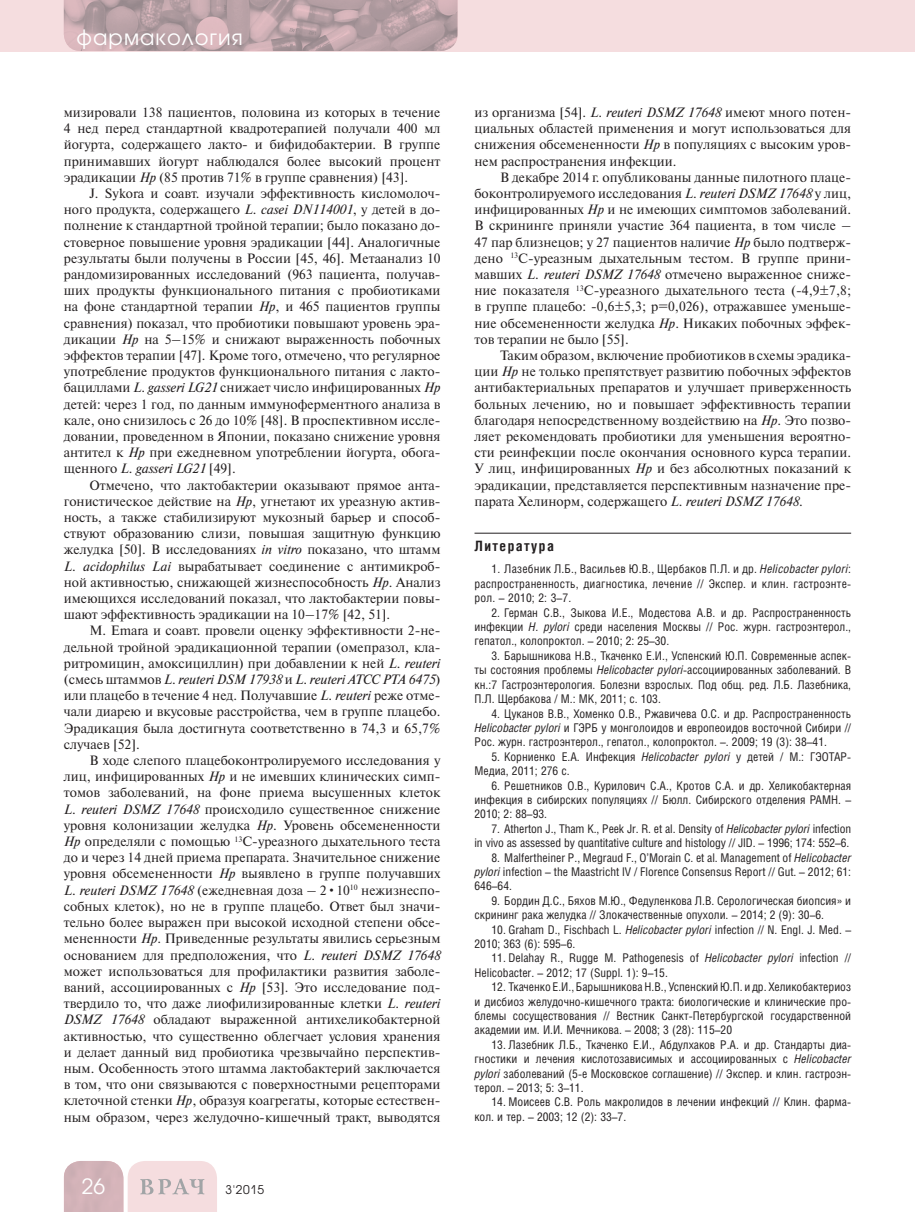
<style>
.page{position:relative;width:915px;height:1212px;background:#fff}
.page>*{position:absolute;margin:0;border:0;box-sizing:border-box;transform-origin:0 0}
.t1{font:21px "Avant Garde Gothic C";letter-spacing:.05em;color:#fff}
.t2{font:700 14.25px "Helios Cond";letter-spacing:.1em;color:#231f20}
.t3{font:13.5px/16.2px "Newton C";color:#231f20;text-align:justify}
.t4{font:12px/14.4px "Helios Cond";color:#231f20;text-align:justify}
.t5{font:12px "Avant Garde Gothic C";color:#231f20}
.s1{font-style:italic}
</style>
<div class="page">
<div style="left:0;top:0;width:914px;height:51px;background:#f5dddf"></div>
<svg style="left:64px;top:1161px;width:153px;height:51px;background:#e4cccf"></svg>
<img style="left:64px;top:0;width:393px;height:51px">
<hr style="left:474px;top:533px;width:376px;height:1px;background:#231f20">
<h1 class="t1" style="left:77px;top:27px;width:168px">фармакология</h1>
<p class="t3" style="left:64px;top:106px;width:378px">мизировали 138 пациентов, половина из которых в течение 4 нед перед стандартной квадротерапией получали 400 мл йогурта, содержащего лакто- и бифидобактерии. В группе принимавших йогурт наблюдался более высокий процент эрадикации <span class="s1">Нp</span> (85 против 71% в группе сравнения) [43].</p>
<p class="t3" style="left:64px;top:187px;width:378px;text-indent:26px">J. Sykora и соавт. изучали эффективность кисломолоч&shy;ного продукта, содержащего <span class="s1">L. casei DN114001</span>, у детей в до&shy;полнение к стандартной тройной терапии; было показано до&shy;стоверное повышение уровня эрадикации [44]. Аналогичные результаты были получены в России [45, 46]. Метаанализ 10 рандомизированных исследований (963 пациента, получав&shy;ших продукты функционального питания с пробиотиками на фоне стандартной терапии <span class="s1">Нp</span>, и 465 пациентов группы сравнения) показал, что пробиотики повышают уровень эра&shy;дикации <span class="s1">Нp</span> на 5–15% и снижают выраженность побочных эффектов терапии [47]. Кроме того, отмечено, что регулярное употребление продуктов функционального питания с лакто&shy;бациллами <span class="s1">L. gasseri LG21</span> снижает число инфицированных <span class="s1">Нp </span>детей: через 1 год, по данным иммуноферментного анализа в кале, оно снизилось с 26 до 10% [48]. В проспективном иссле&shy;довании, проведенном в Японии, показано снижение уровня антител к <span class="s1">Нp</span> при ежедневном употреблении йогурта, обога&shy;щенного <span class="s1">L. gasseri LG21</span> [49].</p>
<p class="t3" style="left:64px;top:478px;width:378px;text-indent:26px">Отмечено, что лактобактерии оказывают прямое анта&shy;гонистическое действие на <span class="s1">Нp</span>, угнетают их уреазную актив&shy;ность, а также стабилизируют мукозный барьер и способ&shy;ствуют образованию слизи, повышая защитную функцию желудка [50]. В исследованиях <span class="s1">in vitro</span> показано, что штамм <span class="s1">L. acidophilus Lai</span> вырабатывает соединение с антимикроб&shy;ной активностью, снижающей жизнеспособность <span class="s1">Нp</span>. Анализ имеющихся исследований показал, что лактобактерии повы&shy;шают эффективность эрадикации на 10–17% [42, 51].</p>
<p class="t3" style="left:64px;top:624px;width:378px;text-indent:26px">M. Emara и соавт. провели оценку эффективности 2-не&shy;дельной тройной эрадикационной терапии (омепразол, кла&shy;ритромицин, амоксициллин) при добавлении к ней <span class="s1">L. reuteri </span>(смесь штаммов <span class="s1">L. reuteri DSM 17938</span> и <span class="s1">L. reuteri АТСС РТА 6475</span>) или плацебо в течение 4 нед. Получавшие <span class="s1">L. reuteri</span> реже отме&shy;чали диарею и вкусовые расстройства, чем в группе плацебо.<br>Эрадикация была достигнута соответственно в 74,3 и 65,7% случаев [52].</p>
<p class="t3" style="left:64px;top:754px;width:378px;text-indent:26px">В ходе слепого плацебоконтролируемого исследования у лиц, инфицированных <span class="s1">Нp</span> и не имевших клинических симп&shy;томов заболеваний, на фоне приема высушенных клеток <span class="s1">L. reuteri DSMZ 17648</span> происходило существенное снижение уровня колонизации желудка <span class="s1">Нp</span>. Уровень обсемененности <span class="s1">Нp</span> определяли с помощью <sup>13</sup>C-уреазного дыхательного теста до и через 14 дней приема препарата. Значительное снижение уровня обсемененности <span class="s1">Нp</span> выявлено в группе получавших <span class="s1">L. reuteri DSMZ 17648</span> (ежедневная доза – 2•10<sup>10</sup> нежизнеспо&shy;собных клеток), но не в группе плацебо. Ответ был значи&shy;тельно более выражен при высокой исходной степени обсе&shy;мененности <span class="s1">Нp</span>. Приведенные результаты явились серьезным основанием для предположения, что <span class="s1">L. reuteri DSMZ 17648 </span>может использоваться для профилактики развития заболе&shy;ваний, ассоциированных с <span class="s1">Нp</span> [53]. Это исследование под&shy;твердило то, что даже лиофилизированные клетки <span class="s1">L. reuteri DSMZ 17648</span> обладают выраженной антихеликобактерной активностью, что существенно облегчает условия хранения и делает данный вид пробиотика чрезвычайно перспектив&shy;ным. Особенность этого штамма лактобактерий заключается в том, что они связываются с поверхностными рецепторами клеточной стенки <span class="s1">Нp</span>, образуя коагрегаты, которые естествен&shy;ным образом, через желудочно-кишечный тракт, выводятся</p>
<h1 class="t1" style="left:82px;top:1177px;width:25px">26</h1>
<p class="t5" style="left:225px;top:1184px;width:40px">3'2015</p>
<p class="t3" style="left:474px;top:106px;width:378px">из организма [54]. <span class="s1">L. reuteri DSMZ 17648</span> имеют много потен&shy;циальных областей применения и могут использоваться для снижения обсемененности <span class="s1">Нp</span> в популяциях с высоким уров&shy;нем распространения инфекции.</p>
<p class="t3" style="left:474px;top:170px;width:378px;text-indent:26px">В декабре 2014 г. опубликованы данные пилотного плаце&shy;боконтролируемого исследования <span class="s1">L. reuteri DSMZ 17648</span> у лиц, инфицированных <span class="s1">Нp</span> и не имеющих симптомов заболеваний.<br>В скрининге приняли участие 364 пациента, в том числе – 47 пар близнецов; у 27 пациентов наличие <span class="s1">Нp</span> было подтверж&shy;дено <sup>13</sup>C-уреазным дыхательным тестом. В группе прини&shy;мавших <span class="s1">L. reuteri DSMZ 17648</span> отмечено выраженное сниже&shy;ние показателя <sup>13</sup>C-уреазного дыхательного теста (-4,9±7,8; в группе плацебо: -0,6±5,3; р=0,026), отражавшее уменьше&shy;ние обсемененности желудка <span class="s1">Нp</span>. Никаких побочных эффек&shy;тов терапии не было [55].</p>
<p class="t3" style="left:474px;top:349px;width:378px;text-indent:26px">Таким образом, включение пробиотиков в схемы эрадика&shy;ции <span class="s1">Нp</span> не только препятствует развитию побочных эффектов антибактериальных препаратов и улучшает приверженность больных лечению, но и повышает эффективность терапии благодаря непосредственному воздействию на <span class="s1">Нp</span>. Это позво&shy;ляет рекомендовать пробиотики для уменьшения вероятно&shy;сти реинфекции после окончания основного курса терапии.<br>У лиц, инфицированных <span class="s1">Нp</span> и без абсолютных показаний к эрадикации, представляется перспективным назначение пре&shy;парата Хелинорм, содержащего <span class="s1">L. reuteri DSMZ 17648</span>.</p>
<p class="t2" style="left:474px;top:540px;width:81px">Литература</p>
<p class="t4" style="left:474px;top:563px;width:378px;text-indent:17px">1. Лазебник Л.Б., Васильев Ю.В., Щербаков П.Л. и др. <span class="s1">Helicobacter pylori</span>: распространенность, диагностика, лечение // Экспер. и клин. гастроэнте&shy;рол. – 2010; 2: 3–7.</p>
<p class="t4" style="left:474px;top:606px;width:378px;text-indent:17px">2. Герман С.В., Зыкова И.Е., Модестова А.В. и др. Распространенность инфекции <span class="s1">Н. pylori</span> среди населения Москвы // Рос. журн. гастроэнтерол., гепатол., колопроктол. – 2010; 2: 25–30.</p>
<p class="t4" style="left:474px;top:650px;width:378px;text-indent:17px">3. Барышникова Н.В., Ткаченко Е.И., Успенский Ю.П. Современные аспек&shy;ты состояния проблемы <span class="s1">Helicobacter pylori</span>-ассоциированных заболеваний. В кн.:7 Гастроэнтерология. Болезни взрослых. Под общ. ред. Л.Б. Лазебника, П.Л. Щербакова / М.: МК, 2011; с. 103.</p>
<p class="t4" style="left:474px;top:707px;width:378px;text-indent:17px">4. Цуканов В.В., Хоменко О.В., Ржавичева О.С. и др. Распространенность <span class="s1">Helicobacter pylori</span> и ГЭРБ у монголоидов и европеоидов восточной Сибири // Рос. журн. гастроэнтерол., гепатол., колопроктол. –. 2009; 19 (3): 38–41.</p>
<p class="t4" style="left:474px;top:750px;width:378px;text-indent:17px">5. Корниенко Е.А. Инфекция <span class="s1">Helicobacter pylori</span> у детей / М.: ГЭОТАР-<br>Медиа, 2011; 276 с.</p>
<p class="t4" style="left:474px;top:779px;width:378px;text-indent:17px">6. Решетников О.В., Курилович С.А., Кротов С.А. и др. Хеликобактерная инфекция в сибирских популяциях // Бюлл. Сибирского отделения РАМН. – 2010; 2: 88–93.</p>
<p class="t4" style="left:474px;top:822px;width:378px;text-align:right">7. Atherton J., Tham K., Peek Jr. R. et al. Density of <span class="s1">Helicobacter pylori</span> infection<br>in vivo as assessed by quantitative culture and histology // JID. – 1996; 174: 552–6.</p>
<p class="t4" style="left:474px;top:851px;width:378px;text-indent:17px">8. Malfertheiner P., Megraud F., O’Morain C. et al. Management of <span class="s1">Helicobacter pylori</span> infection – the Maastricht IV / Florence Consensus Report // Gut. – 2012; 61:<br>646–64.</p>
<p class="t4" style="left:474px;top:894px;width:378px;text-indent:17px">9. Бордин Д.С., Бяхов М.Ю., Федуленкова Л.В. Серологическая биопсия» и скрининг рака желудка // Злокачественные опухоли. – 2014; 2 (9): 30–6.</p>
<p class="t4" style="left:474px;top:923px;width:378px;text-indent:17px">10. Graham D., Fischbach L. <span class="s1">Helicobacter pylori</span> infection // N. Engl. J. Med. –<br>2010; 363 (6): 595–6.</p>
<p class="t4" style="left:474px;top:952px;width:378px;text-indent:17px">11. Delahay R., Rugge M. Pathogenesis of <span class="s1">Helicobacter pylori</span> infection //<br>Helicobacter. – 2012; 17 (Suppl. 1): 9–15.</p>
<p class="t4" style="left:474px;top:981px;width:378px;text-indent:17px">12. Ткаченко Е.И., Барышникова Н.В., Успенский Ю.П. и др. Хеликобактериоз и дисбиоз желудочно-кишечного тракта: биологические и клинические про&shy;блемы сосуществования // Вестник Санкт-Петербургской государственной академии им. И.И. Мечникова. – 2008; 3 (28): 115–20</p>
<p class="t4" style="left:474px;top:1038px;width:378px;text-indent:17px">13. Лазебник Л.Б., Ткаченко Е.И., Абдулхаков Р.А. и др. Стандарты диа&shy;гностики и лечения кислотозависимых и ассоциированных с <span class="s1">Helicobacter pylori</span> заболеваний (5-е Московское соглашение) // Экспер. и клин. гастроэн&shy;терол. – 2013; 5: 3–11.</p>
<p class="t4" style="left:474px;top:1096px;width:378px;text-indent:17px">14. Моисеев С.В. Роль макролидов в лечении инфекций // Клин. фарма&shy;кол. и тер. – 2003; 12 (2): 33–7.</p>
</div>
